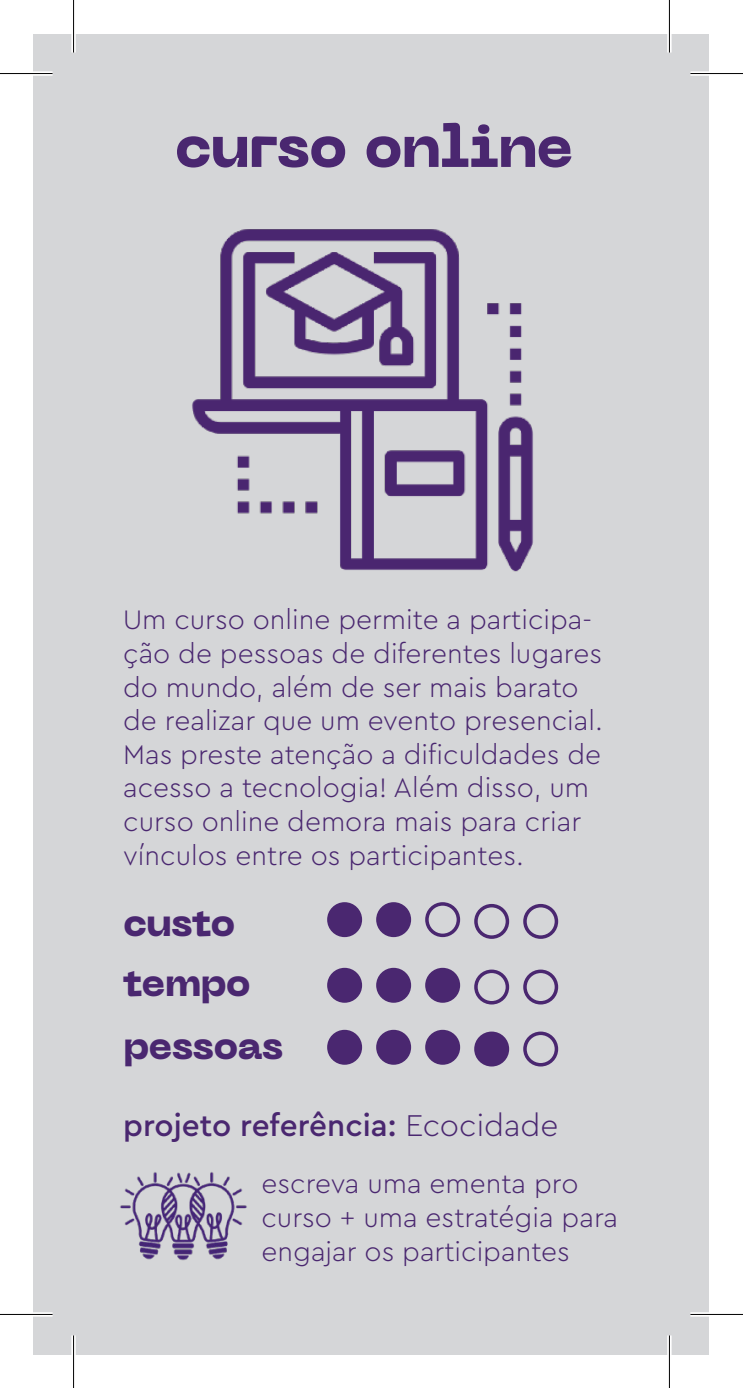
<style>
.page{position:relative;width:743px;height:1388px;background:#fff}
.page>*{position:absolute;margin:0;border:0;box-sizing:border-box;transform-origin:0 0}
.t1{font:800 59.5px "PP Neue Machina";letter-spacing:-.02em;color:#4a2770}
.t2{font:800 38.5px "PP Neue Machina";letter-spacing:-.03em;color:#4a2770}
.t3{font:500 31.5px "Cera Pro";color:#4a2770}
.t4{font:300 28px/33.6px "Cera Pro";color:#4a2770}
.s1{font-weight:300}
</style>
<div class="page">
<div style="left:34px;top:34px;width:674px;height:1319px;background:#d5d6d8"></div>
<img style="left:120px;top:1172px;width:127px;height:89px">
<div style="left:329px;top:903px;width:31px;height:32px;background:#4a2770;border-radius:50%"></div>
<div style="left:327px;top:902px;width:35px;height:35px;border:4px solid #4a2770;border-radius:50%"></div>
<div style="left:378px;top:903px;width:31px;height:32px;background:#4a2770;border-radius:50%"></div>
<div style="left:376px;top:902px;width:35px;height:35px;border:4px solid #4a2770;border-radius:50%"></div>
<div style="left:425px;top:902px;width:35px;height:35px;border:4px solid #4a2770;border-radius:50%"></div>
<div style="left:474px;top:903px;width:35px;height:35px;border:4px solid #4a2770;border-radius:50%"></div>
<div style="left:523px;top:903px;width:35px;height:35px;border:4px solid #4a2770;border-radius:50%"></div>
<div style="left:329px;top:969px;width:31px;height:31px;background:#4a2770;border-radius:50%"></div>
<div style="left:327px;top:967px;width:35px;height:35px;border:4px solid #4a2770;border-radius:50%"></div>
<div style="left:378px;top:969px;width:31px;height:31px;background:#4a2770;border-radius:50%"></div>
<div style="left:376px;top:967px;width:35px;height:35px;border:4px solid #4a2770;border-radius:50%"></div>
<div style="left:427px;top:969px;width:31px;height:31px;background:#4a2770;border-radius:50%"></div>
<div style="left:425px;top:967px;width:35px;height:35px;border:4px solid #4a2770;border-radius:50%"></div>
<div style="left:474px;top:969px;width:35px;height:35px;border:4px solid #4a2770;border-radius:50%"></div>
<div style="left:523px;top:969px;width:35px;height:35px;border:4px solid #4a2770;border-radius:50%"></div>
<div style="left:329px;top:1031px;width:31px;height:31px;background:#4a2770;border-radius:50%"></div>
<div style="left:327px;top:1029px;width:35px;height:35px;border:4px solid #4a2770;border-radius:50%"></div>
<div style="left:378px;top:1031px;width:31px;height:31px;background:#4a2770;border-radius:50%"></div>
<div style="left:376px;top:1029px;width:35px;height:35px;border:4px solid #4a2770;border-radius:50%"></div>
<div style="left:427px;top:1031px;width:31px;height:31px;background:#4a2770;border-radius:50%"></div>
<div style="left:425px;top:1029px;width:35px;height:35px;border:4px solid #4a2770;border-radius:50%"></div>
<div style="left:476px;top:1033px;width:31px;height:31px;background:#4a2770;border-radius:50%"></div>
<div style="left:474px;top:1031px;width:35px;height:35px;border:4px solid #4a2770;border-radius:50%"></div>
<div style="left:523px;top:1031px;width:35px;height:35px;border:4px solid #4a2770;border-radius:50%"></div>
<img style="left:192px;top:229px;width:341px;height:343px">
<div style="left:0;top:71px;width:52px;height:5px;background:#fff"></div>
<div style="left:690px;top:71px;width:52px;height:5px;background:#fff"></div>
<svg style="left:0;top:1311px;width:52px;height:5px"></svg>
<svg style="left:690px;top:1311px;width:52px;height:5px"></svg>
<div style="left:71px;top:0;width:5px;height:53px;background:#f6f6f6"></div>
<div style="left:71px;top:1335px;width:5px;height:52px;background:#f6f6f6"></div>
<svg style="left:667px;top:0;width:4px;height:53px"></svg>
<svg style="left:667px;top:1335px;width:4px;height:52px"></svg>
<hr style="left:0;top:73px;width:52px;height:1px;background:#000">
<hr style="left:690px;top:73px;width:52px;height:1px;background:#000">
<hr style="left:0;top:1313px;width:52px;height:1px;background:#000">
<hr style="left:690px;top:1313px;width:52px;height:1px;background:#000">
<hr style="left:73px;top:0;width:1px;height:53px;background:#000">
<hr style="left:73px;top:1335px;width:1px;height:52px;background:#000">
<hr style="left:668px;top:0;width:1px;height:53px;background:#000">
<hr style="left:668px;top:1335px;width:1px;height:52px;background:#000">
<p class="t1" style="left:174px;top:107px;width:400px">curso online</p>
<p class="t4" style="left:123px;top:602px;width:481px">Um curso online permite a participa&shy;ção de pessoas de diferentes lugares do mundo, além de ser mais barato de realizar que um evento presencial.<br>Mas preste atenção a dificuldades de acesso a tecnologia! Além disso, um curso online demora mais para criar vínculos entre os participantes.</p>
<p class="t2" style="left:123px;top:897px;width:114px">custo</p>
<p class="t2" style="left:123px;top:957px;width:129px">tempo</p>
<p class="t2" style="left:123px;top:1020px;width:161px">pessoas</p>
<p class="t3" style="left:123px;top:1104px;width:436px">projeto referência: <span class="s1">Ecocidade</span></p>
<p class="t4" style="left:261px;top:1165px;width:358px">escreva uma ementa pro curso + uma estratégia para engajar os participantes</p>
</div>
